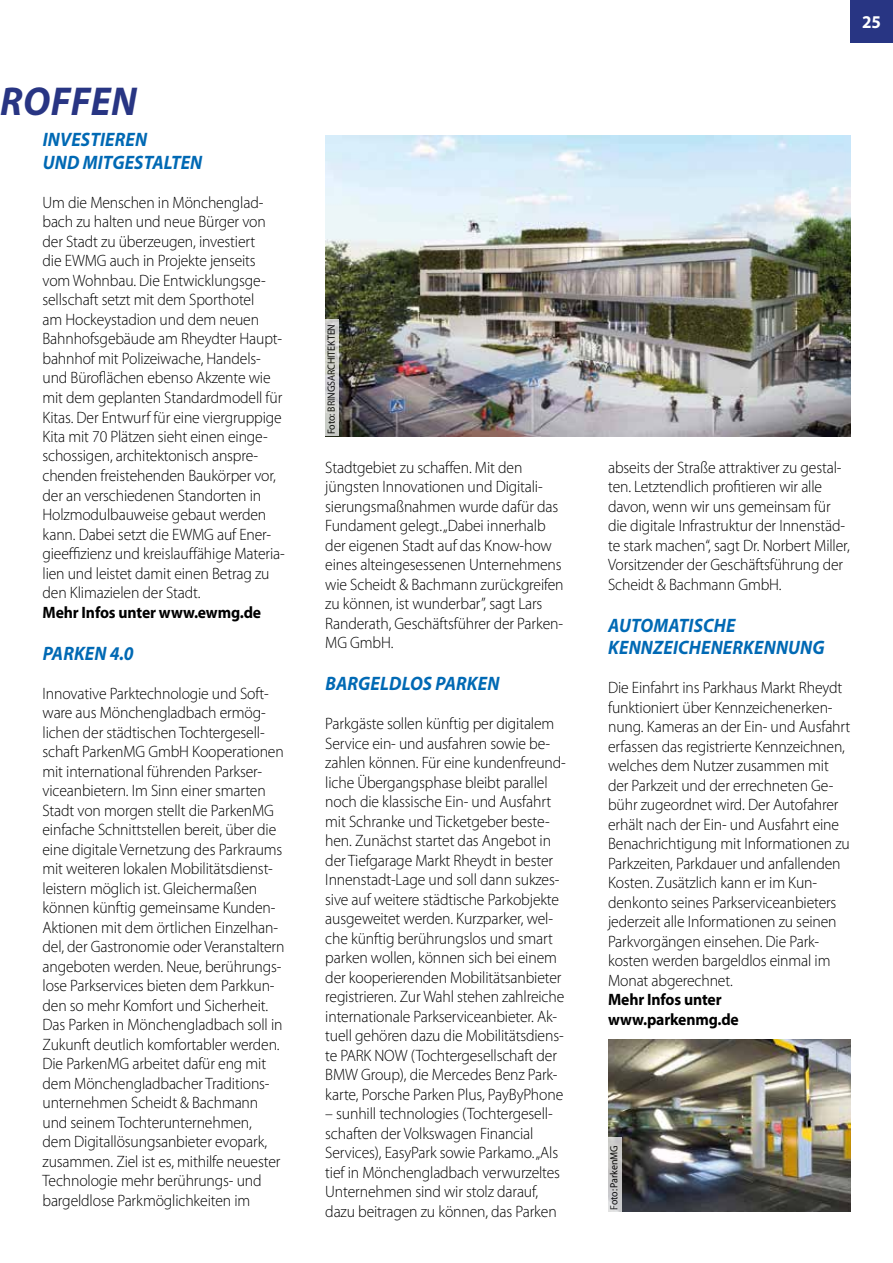
<style>
.page{position:relative;width:893px;height:1263px;background:#fff}
.page>*{position:absolute;margin:0;border:0;box-sizing:border-box;transform-origin:0 0}
.t1{font:italic 700 40.5px "Myriad Pro";letter-spacing:.01em;color:#283583;scale:.95 1}
.t2{font:italic 700 19.5px/22.5px "Myriad Pro";letter-spacing:.01em;color:#0069b4;scale:.93 1}
.t3{font:700 18px "Myriad Pro";color:#fff;scale:.95 1}
.t4{font:300 16.5px/19.5px "Myriad Pro";letter-spacing:-.01em;color:#000;scale:.95 1}
.t5{font:700 16.5px/19.5px "Myriad Pro";letter-spacing:-.01em;color:#000;scale:.95 1}
.t6{font:10.5px "Myriad Pro";letter-spacing:-.01em;color:#000;scale:.95 1}
</style>
<div class="page">
<div style="left:850px;top:0;width:43px;height:43px;background:#283583"></div>
<img style="left:608px;top:1040px;width:242px;height:172px">
<img style="left:325px;top:136px;width:525px;height:300px">
<svg style="left:325px;top:319px;width:14px;height:117px;background:#cfd0cd"></svg>
<svg style="left:608px;top:1137px;width:14px;height:75px"></svg>
<h1 class="t1" style="left:0;top:75px;width:145px">ROFFEN</h1>
<p class="t2" style="left:43px;top:128px;width:173px">INVESTIEREN<br>UND MITGESTALTEN</p>
<p class="t4" style="left:43px;top:193px;width:257px">Um die Menschen in Mönchenglad&shy;bach zu halten und neue Bürger von der Stadt zu überzeugen, investiert<br>die EWMG auch in Projekte jenseits vom Wohnbau. Die Entwicklungsge&shy;sellschaft setzt mit dem Sporthotel<br>am Hockeystadion und dem neuen Bahnhofsgebäude am Rheydter Haupt&shy;bahnhof mit Polizeiwache, Handels&shy;und Büroflächen ebenso Akzente wie mit dem geplanten Standardmodell für Kitas. Der Entwurf für eine viergruppige Kita mit 70 Plätzen sieht einen einge&shy;schossigen, architektonisch anspre&shy;chenden freistehenden Baukörper vor, der an verschiedenen Standorten in Holzmodulbauweise gebaut werden kann. Dabei setzt die EWMG auf Ener&shy;gieeffizienz und kreislauffähige Materia&shy;lien und leistet damit einen Betrag zu den Klimazielen der Stadt.</p>
<p class="t5" style="left:43px;top:602px;width:232px">Mehr Infos unter www.ewmg.de</p>
<p class="t2" style="left:43px;top:641px;width:99px">PARKEN 4.0</p>
<p class="t4" style="left:43px;top:683px;width:256px">Innovative Parktechnologie und Soft&shy;ware aus Mönchengladbach ermög&shy;lichen der städtischen Tochtergesell&shy;schaft ParkenMG GmbH Kooperationen mit international führenden Parkser&shy;viceanbietern. Im Sinn einer smarten Stadt von morgen stellt die ParkenMG einfache Schnittstellen bereit, über die eine digitale Vernetzung des Parkraums mit weiteren lokalen Mobilitätsdienst&shy;leistern möglich ist. Gleichermaßen können künftig gemeinsame Kunden-Aktionen mit dem örtlichen Einzelhan&shy;del, der Gastronomie oder Veranstaltern angeboten werden. Neue, berührungs&shy;lose Parkservices bieten dem Parkkun&shy;den so mehr Komfort und Sicherheit.<br>Das Parken in Mönchengladbach soll in Zukunft deutlich komfortabler werden.<br>Die ParkenMG arbeitet dafür eng mit dem Mönchengladbacher Traditions&shy;unternehmen Scheidt &amp; Bachmann und seinem Tochterunternehmen, dem Digitallösungsanbieter evopark, zusammen. Ziel ist es, mithilfe neuester Technologie mehr berührungs- und bargeldlose Parkmöglichkeiten im</p>
<p class="t6" style="left:325px;top:434px;width:117px;rotate:-90deg">Foto: BRINGSARCHITEKTEN</p>
<p class="t4" style="left:325px;top:457px;width:252px">Stadtgebiet zu schaffen. Mit den jüngsten Innovationen und Digitali&shy;sierungsmaßnahmen wurde dafür das Fundament gelegt. „Dabei innerhalb der eigenen Stadt auf das Know-how eines alteingesessenen Unternehmens wie Scheidt &amp; Bachmann zurückgreifen zu können, ist wunderbar”, sagt Lars Randerath, Geschäftsführer der Parken-MG GmbH.</p>
<p class="t2" style="left:325px;top:672px;width:189px">BARGELDLOS PARKEN</p>
<p class="t4" style="left:325px;top:714px;width:255px">Parkgäste sollen künftig per digitalem Service ein- und ausfahren sowie be&shy;zahlen können. Für eine kundenfreund&shy;liche Übergangsphase bleibt parallel noch die klassische Ein- und Ausfahrt mit Schranke und Ticketgeber beste&shy;hen. Zunächst startet das Angebot in der Tiefgarage Markt Rheydt in bester Innenstadt-Lage und soll dann sukzes&shy;sive auf weitere städtische Parkobjekte ausgeweitet werden. Kurzparker, wel&shy;che künftig berührungslos und smart parken wollen, können sich bei einem der kooperierenden Mobilitätsanbieter registrieren. Zur Wahl stehen zahlreiche internationale Parkserviceanbieter. Ak&shy;tuell gehören dazu die Mobilitätsdiens&shy;te PARK NOW (Tochtergesellschaft der BMW Group), die Mercedes Benz Park&shy;karte, Porsche Parken Plus, PayByPhone</p>
<p class="t4" style="left:325px;top:1104px;width:249px">– sunhill technologies (Tochtergesell&shy;schaften der Volkswagen Financial Services), EasyPark sowie Parkamo. „Als tief in Mönchengladbach verwurzeltes Unternehmen sind wir stolz darauf, dazu beitragen zu können, das Parken</p>
<p class="t3" style="left:862px;top:10px;width:21px">25</p>
<p class="t4" style="left:608px;top:457px;width:256px">abseits der Straße attraktiver zu gestal&shy;ten. Letztendlich profitieren wir alle davon, wenn wir uns gemeinsam für die digitale Infrastruktur der Innenstäd&shy;te stark machen“, sagt Dr. Norbert Miller, Vorsitzender der Geschäftsführung der Scheidt &amp; Bachmann GmbH.</p>
<p class="t2" style="left:608px;top:613px;width:234px">AUTOMATISCHE<br>KENNZEICHENERKENNUNG</p>
<p class="t4" style="left:608px;top:678px;width:256px">Die Einfahrt ins Parkhaus Markt Rheydt funktioniert über Kennzeichenerken&shy;nung. Kameras an der Ein- und Ausfahrt erfassen das registrierte Kennzeichnen, welches dem Nutzer zusammen mit der Parkzeit und der errechneten Ge&shy;bühr zugeordnet wird. Der Autofahrer erhält nach der Ein- und Ausfahrt eine Benachrichtigung mit Informationen zu Parkzeiten, Parkdauer und anfallenden Kosten. Zusätzlich kann er im Kun&shy;denkonto seines Parkserviceanbieters jederzeit alle Informationen zu seinen Parkvorgängen einsehen. Die Park&shy;kosten werden bargeldlos einmal im Monat abgerechnet.</p>
<p class="t5" style="left:608px;top:989px;width:139px">Mehr Infos unter www.parkenmg.de</p>
<p class="t6" style="left:607px;top:1210px;width:69px;rotate:-90deg">Foto: ParkenMG</p>
</div>
